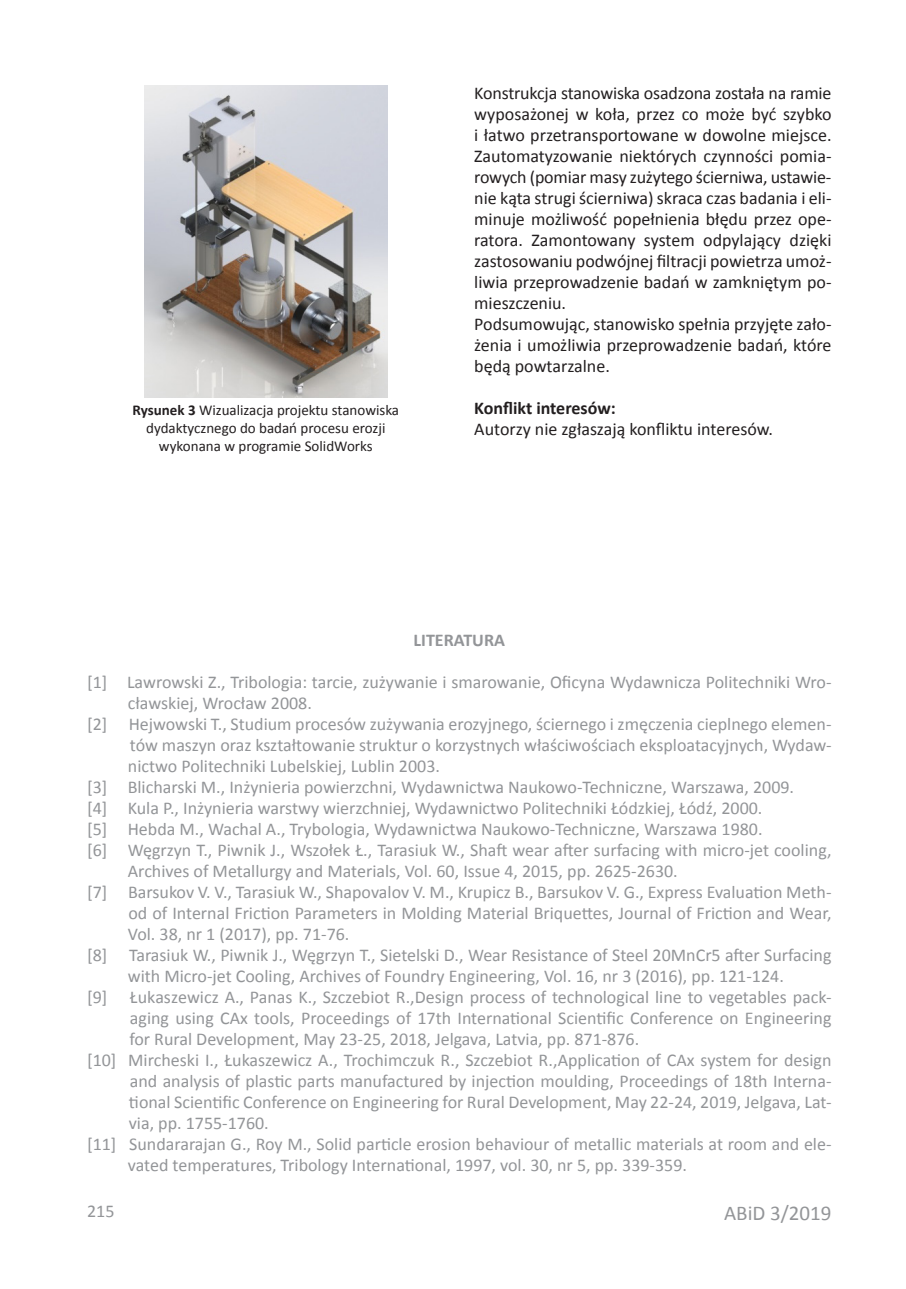
<style>
.page{position:relative;width:906px;height:1289px;background:#fff}
.page>*{position:absolute;margin:0;border:0;box-sizing:border-box;transform-origin:0 0}
.t1{font:21px "Calibri";color:#939598}
.t2{font:18px "Calibri";color:#939598}
.t3{font:18px/21px "Calibri";color:#231f20}
.t4{font:700 18px "Calibri";color:#231f20}
.t5{font:700 18px "Calibri";color:#939598}
.t6{font:15px/18px "Calibri";color:#231f20;text-align:center}
.s1{font-weight:700}
</style>
<div class="page">
<img style="left:144px;top:85px;width:244px;height:312px">
<p class="t6" style="left:132px;top:401px;width:268px"><span class="s1">Rysunek 3</span> Wizualizacja projektu stanowiska dydaktycznego do badań procesu erozji wykonana w programie SolidWorks</p>
<p class="t3" style="left:474px;top:82px;width:359px">Konstrukcja stanowiska osadzona została na ramie wyposażonej w koła, przez co może być szybko i łatwo przetransportowane w dowolne miejsce.<br>Zautomatyzowanie niektórych czynności pomia&shy;rowych (pomiar masy zużytego ścierniwa, ustawie&shy;nie kąta strugi ścierniwa) skraca czas badania i eli&shy;minuje możliwość popełnienia błędu przez ope&shy;ratora. Zamontowany system odpylający dzięki zastosowaniu podwójnej filtracji powietrza umoż&shy;liwia przeprowadzenie badań w zamkniętym po&shy;mieszczeniu.<br>Podsumowując, stanowisko spełnia przyjęte zało&shy;żenia i umożliwia przeprowadzenie badań, które będą powtarzalne.</p>
<p class="t4" style="left:474px;top:395px;width:143px">Konflikt interesów:</p>
<p class="t3" style="left:474px;top:418px;width:300px">Autorzy nie zgłaszają konfliktu interesów.</p>
<p class="t5" style="left:413px;top:627px;width:93px">LITERATURA</p>
<p class="t2" style="left:87px;top:669px;width:746px">[1] Lawrowski Z., Tribologia: tarcie, zużywanie i smarowanie, Oficyna Wydawnicza Politechniki Wro-</p>
<p class="t2" style="left:128px;top:690px;width:185px">cławskiej, Wrocław 2008.</p>
<p class="t2" style="left:87px;top:711px;width:746px">[2] Hejwowski T., Studium procesów zużywania erozyjnego, ściernego i zmęczenia cieplnego elemen-</p>
<p class="t2" style="left:130px;top:732px;width:703px">tów maszyn oraz kształtowanie struktur o korzystnych właściwościach eksploatacyjnych, Wydaw-</p>
<p class="t2" style="left:128px;top:753px;width:314px">nictwo Politechniki Lubelskiej, Lublin 2003.</p>
<p class="t2" style="left:87px;top:774px;width:708px">[3] Blicharski M., Inżynieria powierzchni, Wydawnictwa Naukowo-Techniczne, Warszawa, 2009.</p>
<p class="t2" style="left:87px;top:795px;width:677px">[4] Kula P., Inżynieria warstwy wierzchniej, Wydawnictwo Politechniki Łódzkiej, Łódź, 2000.</p>
<p class="t2" style="left:87px;top:816px;width:677px">[5] Hebda M., Wachal A., Trybologia, Wydawnictwa Naukowo-Techniczne, Warszawa 1980.</p>
<p class="t2" style="left:87px;top:837px;width:746px">[6] Węgrzyn T., Piwnik J., Wszołek Ł., Tarasiuk W., Shaft wear after surfacing with micro-jet cooling,</p>
<p class="t2" style="left:128px;top:858px;width:551px">Archives of Metallurgy and Materials, Vol. 60, Issue 4, 2015, pp. 2625-2630.</p>
<p class="t2" style="left:87px;top:879px;width:746px">[7] Barsukov V. V., Tarasiuk W., Shapovalov V. M., Krupicz B., Barsukov V. G., Express Evaluation Meth-</p>
<p class="t2" style="left:128px;top:900px;width:704px">od of Internal Friction Parameters in Molding Material Briquettes, Journal of Friction and Wear,</p>
<p class="t2" style="left:128px;top:921px;width:223px">Vol. 38, nr 1 (2017), pp. 71-76.</p>
<p class="t2" style="left:87px;top:942px;width:746px">[8] Tarasiuk W., Piwnik J., Węgrzyn T., Sietelski D., Wear Resistance of Steel 20MnCr5 after Surfacing</p>
<p class="t2" style="left:128px;top:963px;width:657px">with Micro-jet Cooling, Archives of Foundry Engineering, Vol. 16, nr 3 (2016), pp. 121-124.</p>
<p class="t2" style="left:87px;top:984px;width:22px">[9]</p>
<p class="t2" style="left:130px;top:984px;width:703px">Łukaszewicz A., Panas K., Szczebiot R.,Design process of technological line to vegetables pack-</p>
<p class="t2" style="left:130px;top:1005px;width:703px">aging using CAx tools, Proceedings of 17th International Scientific Conference on Engineering</p>
<p class="t2" style="left:129px;top:1026px;width:511px">for Rural Development, May 23-25, 2018, Jelgava, Latvia, pp. 871-876.</p>
<p class="t2" style="left:87px;top:1047px;width:746px">[10] Mircheski I., Łukaszewicz A., Trochimczuk R., Szczebiot R.,Application of CAx system for design</p>
<p class="t2" style="left:130px;top:1068px;width:703px">and analysis of plastic parts manufactured by injection moulding, Proceedings of 18th Interna-</p>
<p class="t2" style="left:129px;top:1089px;width:704px">tional Scientific Conference on Engineering for Rural Development, May 22-24, 2019, Jelgava, Lat-</p>
<p class="t2" style="left:129px;top:1110px;width:142px">via, pp. 1755-1760.</p>
<p class="t2" style="left:87px;top:1131px;width:746px">[11] Sundararajan G., Roy M., Solid particle erosion behaviour of metallic materials at room and ele-</p>
<p class="t2" style="left:128px;top:1152px;width:560px">vated temperatures, Tribology International, 1997, vol. 30, nr 5, pp. 339-359.</p>
<p class="t2" style="left:87px;top:1198px;width:29px">2615</p>
<p class="t1" style="left:724px;top:1198px;width:109px">ABiD 3/2019</p>
</div>
